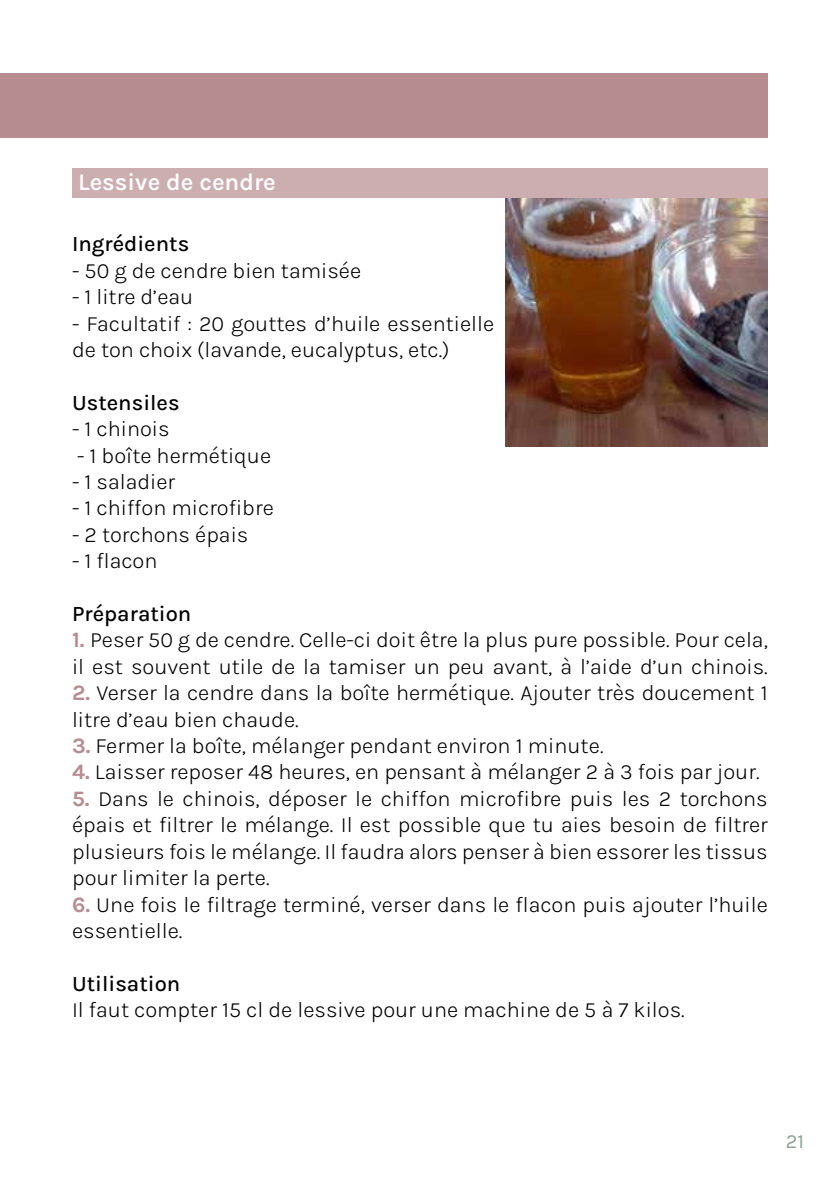
<style>
.page{position:relative;width:840px;height:1191px;background:#fff}
.page>*{position:absolute;margin:0;border:0;box-sizing:border-box;transform-origin:0 0}
.t1{font:600 24px "Karla";color:#fff}
.t2{font:300 22px/26.4px "Karla";color:#000}
.t3{font:500 22px "Karla";color:#000}
.t4{font:20px "Karla";color:#8da194}
.s1{font-weight:700;color:#b68c90}
</style>
<div class="page">
<div style="left:0;top:73px;width:767px;height:64px;background:#b68c90"></div>
<div style="left:72px;top:168px;width:695px;height:30px;background:#ccaeb1"></div>
<img style="left:505px;top:198px;width:262px;height:248px">
<p class="t1" style="left:78px;top:167px;width:199px">Lessive de cendre</p>
<p class="t3" style="left:72px;top:230px;width:119px">Ingrédients</p>
<p class="t2" style="left:72px;top:256px;width:290px">- 50 g de cendre bien tamisée</p>
<p class="t2" style="left:72px;top:283px;width:123px">- 1 litre d’eau</p>
<p class="t2" style="left:72px;top:309px;width:423px">- Facultatif : 20 gouttes d’huile essentielle de ton choix (lavande, eucalyptus, etc.)</p>
<p class="t3" style="left:72px;top:388px;width:109px">Ustensiles</p>
<p class="t2" style="left:72px;top:415px;width:99px">- 1 chinois</p>
<p class="t2" style="left:77px;top:441px;width:195px">- 1 boîte hermétique</p>
<p class="t2" style="left:72px;top:468px;width:105px">- 1 saladier</p>
<p class="t2" style="left:72px;top:494px;width:203px">- 1 chiffon microfibre</p>
<p class="t2" style="left:72px;top:520px;width:178px">- 2 torchons épais</p>
<p class="t2" style="left:72px;top:547px;width:87px">- 1 flacon</p>
<p class="t3" style="left:72px;top:599px;width:121px">Préparation</p>
<p class="t2" style="left:72px;top:626px;width:696px"><span class="s1">1.</span> Peser 50 g de cendre. Celle-ci doit être la plus pure possible. Pour cela, il est souvent utile de la tamiser un peu avant, à l’aide d’un chinois.</p>
<p class="t2" style="left:72px;top:679px;width:696px"><span class="s1">2.</span> Verser la cendre dans la boîte hermétique. Ajouter très doucement 1 litre d’eau bien chaude.</p>
<p class="t2" style="left:72px;top:732px;width:532px"><span class="s1">3.</span> Fermer la boîte, mélanger pendant environ 1 minute.</p>
<p class="t2" style="left:72px;top:758px;width:688px"><span class="s1">4.</span> Laisser reposer 48 heures, en pensant à mélanger 2 à 3 fois par jour.</p>
<p class="t2" style="left:72px;top:784px;width:697px;text-align:justify"><span class="s1">5.</span> Dans le chinois, déposer le chiffon microfibre puis les 2 torchons épais et filtrer le mélange. Il est possible que tu aies besoin de filtrer plusieurs fois le mélange. Il faudra alors penser à bien essorer les tissus pour limiter la perte.</p>
<p class="t2" style="left:72px;top:890px;width:697px"><span class="s1">6.</span> Une fois le filtrage terminé, verser dans le flacon puis ajouter l’huile essentielle.</p>
<p class="t3" style="left:72px;top:969px;width:110px">Utilisation</p>
<p class="t2" style="left:72px;top:996px;width:613px">Il faut compter 15 cl de lessive pour une machine de 5 à 7 kilos.</p>
<p class="t4" style="left:785px;top:1128px;width:20px">21</p>
</div>
